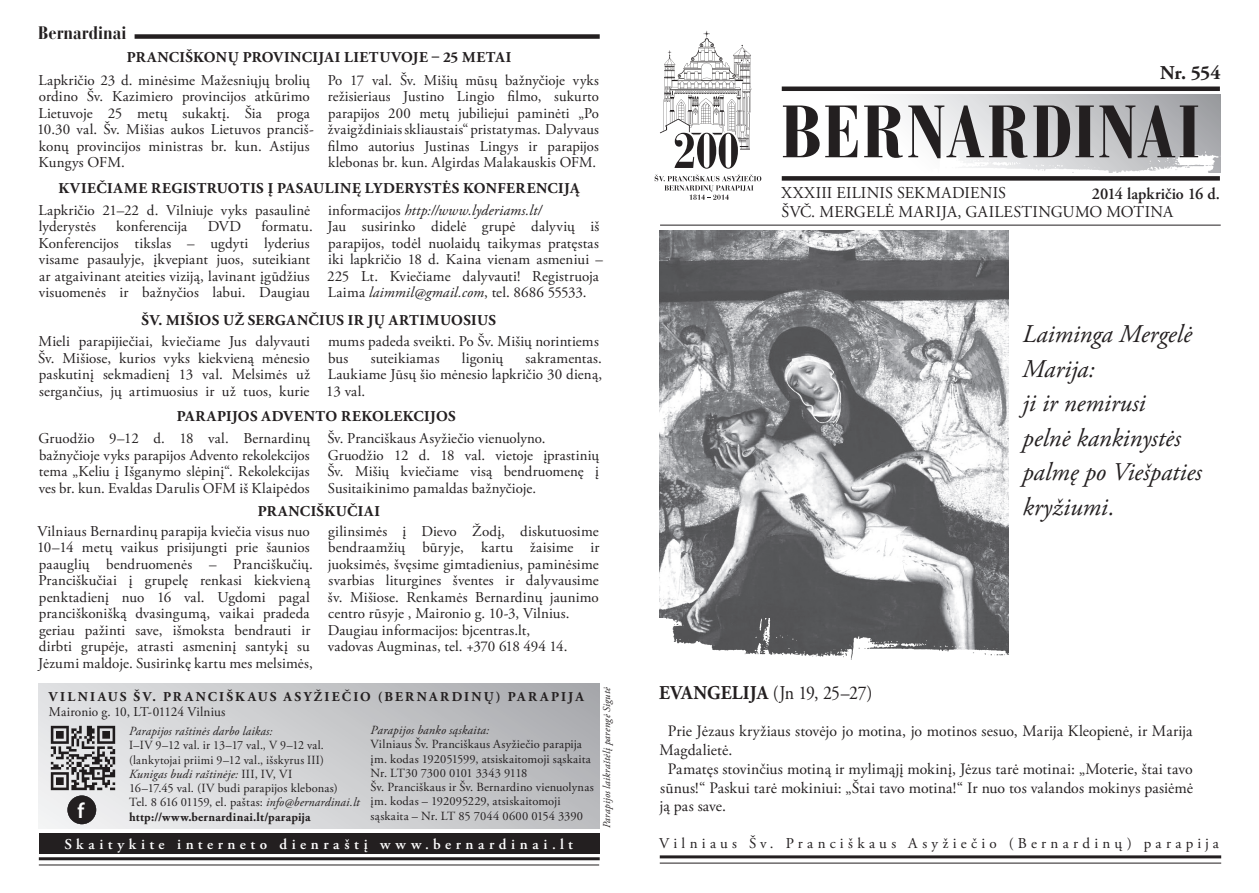
<style>
.page{position:relative;width:1259px;height:893px;background:#fff}
.page>*{position:absolute;margin:0;border:0;box-sizing:border-box;transform-origin:0 0}
.t1{font:700 condensed 73.5px "Bauer Bodoni CE";letter-spacing:.03em;color:#231f20}
.t2{font:italic 25.5px/34.5px "Adobe Garamond Pro";color:#231f20}
.t3{font:600 21.6px "Myriad Pro";color:#fff}
.t4{font:19.5px "Adobe Garamond Pro";letter-spacing:-.035em;color:#231f20;scale:.91 1}
.t5{font:700 19.5px "Adobe Garamond Pro";color:#231f20}
.t6{font:700 condensed 18px "Bauer Bodoni CE";color:#231f20}
.t7{font:16.5px "Adobe Garamond Pro";letter-spacing:.015em;color:#231f20}
.t8{font:600 16.5px "Adobe Garamond Pro";color:#231f20}
.t9{font:15.9px/18.8px "Adobe Garamond Pro";letter-spacing:.005em;color:#231f20}
.t10{font:15px/16.5px "Adobe Garamond Pro";letter-spacing:.01em;color:#231f20}
.t11{font:700 15px "Adobe Garamond Pro";letter-spacing:.025em;color:#231f20}
.t12{font:15px "Adobe Garamond Pro";letter-spacing:.285em;color:#231f20}
.t13{font:600 15px "Adobe Garamond Pro";letter-spacing:.305em;color:#fff}
.t14{font:italic 15px "Adobe Garamond Pro";letter-spacing:.01em;color:#231f20}
.t15{font:700 13.5px/15px "Adobe Garamond Pro";letter-spacing:.165em;color:#231f20}
.t16{font:12.45px/14.2px "Adobe Garamond Pro";letter-spacing:.015em;color:#231f20}
.t17{font:italic 10.5px "Adobe Garamond Pro";letter-spacing:.015em;color:#231f20}
.s1{font-style:normal}
.s2{font-style:italic}
.s3{font-weight:400}
.s4{font-weight:700}
</style>
<div class="page">
<div style="left:787px;top:94px;width:433px;height:79px;background:linear-gradient(to right,#fff,#a5a6aa)"></div>
<img style="left:787px;top:144px;width:434px;height:29px">
<div style="left:782px;top:176px;width:438px;height:5px;background:#231f20"></div>
<hr style="left:782px;top:87px;width:438px;height:4px;background:#231f20">
<div style="left:135px;top:34px;width:465px;height:5px;background:#231f20"></div>
<hr style="left:660px;top:855px;width:561px;height:3px;background:#231f20">
<hr style="left:660px;top:863px;width:561px;height:1px;background:#231f20">
<svg style="left:654px;top:31px;width:107px;height:169px"></svg>
<hr style="left:660px;top:225px;width:560px;height:1px;background:#231f20">
<div style="left:38px;top:683px;width:562px;height:146px;background:linear-gradient(to right,#e9eaec,#b2b3b6)"></div>
<div style="left:39px;top:834px;width:561px;height:20px;background:#231f20"></div>
<hr style="left:39px;top:857px;width:561px;height:3px;background:#231f20">
<hr style="left:39px;top:865px;width:560px;height:1px;background:#231f20">
<img style="left:49px;top:723px;width:68px;height:69px">
<div style="left:68px;top:795px;width:28px;height:29px;background:#231f20;border-radius:50%"></div>
<img style="left:659px;top:230px;width:349px;height:389px">
<img style="left:672px;top:619px;width:337px;height:41px">
<p class="t6" style="left:38px;top:22px;width:90px">Bernardinai</p>
<p class="t11" style="left:127px;top:48px;width:386px">PRANCIŠKONŲ PROVINCIJAI LIETUVOJE – 25 METAI</p>
<p class="t10" style="left:37px;top:72px;width:278px">Lapkričio 23 d. minėsime Mažesniųjų brolių ordino Šv. Kazimiero provincijos atkūrimo Lietuvoje 25 metų sukaktį. Šia proga 10.30 val. Šv. Mišias aukos Lietuvos pranciš&shy;konų provincijos ministras br. kun. Astijus Kungys OFM.</p>
<p class="t10" style="left:328px;top:72px;width:273px;text-align:justify">Po 17 val. Šv. Mišių mūsų bažnyčioje vyks režisieriaus Justino Lingio filmo, sukurto parapijos 200 metų jubiliejui paminėti „Po žvaigždiniais skliaustais“ pristatymas. Dalyvaus filmo autorius Justinas Lingys ir parapijos klebonas br. kun. Algirdas Malakauskis OFM.</p>
<p class="t11" style="left:58px;top:180px;width:523px">KVIEČIAME REGISTRUOTIS Į PASAULINĘ LYDERYSTĖS KONFERENCIJĄ</p>
<p class="t14" style="left:328px;top:201px;width:215px"><span class="s1">informacijos</span> http://www.lyderiams.lt/</p>
<p class="t10" style="left:327px;top:219px;width:277px">Jau susirinko didelė grupė dalyvių iš parapijos, todėl nuolaidų taikymas pratęstas iki lapkričio 18 d. Kaina vienam asmeniui – 225 Lt. Kviečiame dalyvauti! Registruoja Laima <span class="s2">laimmil@gmail.com</span>, tel. 8686 55533.</p>
<p class="t10" style="left:328px;top:334px;width:272px">mums padeda sveikti. Po Šv. Mišių norintiems bus</p>
<p class="t10" style="left:39px;top:202px;width:273px">Lapkričio 21–22 d. Vilniuje vyks pasaulinė lyderystės</p>
<p class="t10" style="left:38px;top:219px;width:276px;text-indent:223px">formatu.<br>Konferencijos tikslas – ugdyti lyderius visame pasaulyje, įkvepiant juos, suteikiant ar atgaivinant ateities viziją, lavinant įgūdžius visuomenės ir bažnyčios labui. Daugiau</p>
<p class="t10" style="left:38px;top:334px;width:273px;text-align:justify">Mieli parapijiečiai, kviečiame Jus dalyvauti Šv. Mišiose, kurios vyks kiekvieną mėnesio paskutinį sekmadienį 13 val. Melsimės už sergančius, jų artimuosius ir už tuos, kurie</p>
<p class="t10" style="left:39px;top:431px;width:273px;text-align:justify">Gruodžio 9–12 d. 18 val. Bernardinų bažnyčioje vyks parapijos Advento rekolekcijos tema „Keliu į Išganymo slėpinį“. Rekolekcijas ves br. kun. Evaldas Darulis OFM iš Klaipėdos</p>
<p class="t10" style="left:37px;top:523px;width:277px">Vilniaus Bernardinų parapija kviečia visus nuo 10–14 metų vaikus prisijungti prie šaunios paauglių bendruomenės – Pranciškučių.<br>Pranciškučiai į grupelę renkasi kiekvieną penktadienį nuo 16 val. Ugdomi pagal pranciškonišką dvasingumą, vaikai pradeda geriau pažinti save, išmoksta bendrauti ir dirbti grupėje, atrasti asmeninį santykį su Jėzumi maldoje. Susirinkę kartu mes melsimės,</p>
<p class="t10" style="left:116px;top:219px;width:73px">konferencija</p>
<p class="t10" style="left:208px;top:219px;width:35px">DVD</p>
<p class="t11" style="left:142px;top:312px;width:356px">ŠV. MIŠIOS UŽ SERGANČIUS IR JŲ ARTIMUOSIUS</p>
<p class="t10" style="left:326px;top:350px;width:277px;text-align:justify;text-indent:199px">sakramentas.<br>Laukiame Jūsų šio mėnesio lapkričio 30 dieną, 13 val.</p>
<p class="t10" style="left:327px;top:431px;width:220px">Šv. Pranciškaus Asyžiečio vienuolyno.</p>
<p class="t10" style="left:327px;top:447px;width:273px;text-align:justify">Gruodžio 12 d. 18 val. vietoje įprastinių Šv. Mišių kviečiame visą bendruomenę į Susitaikinimo pamaldas bažnyčioje.</p>
<p class="t10" style="left:328px;top:523px;width:273px;text-align:justify">gilinsimės į Dievo Žodį, diskutuosime bendraamžių būryje, kartu žaisime ir juoksimės, švęsime gimtadienius, paminėsime svarbias liturgines šventes ir dalyvausime šv. Mišiose. Renkamės Bernardinų jaunimo centro rūsyje , Maironio g. 10-3, Vilnius.</p>
<p class="t10" style="left:328px;top:622px;width:241px">Daugiau informacijos: bjcentras.lt, vadovas Augminas, tel. +370 618 494 14.</p>
<p class="t10" style="left:371px;top:350px;width:70px">suteikiamas</p>
<p class="t10" style="left:462px;top:350px;width:43px">ligonių</p>
<p class="t11" style="left:177px;top:407px;width:280px">PARAPIJOS ADVENTO REKOLEKCIJOS</p>
<p class="t11" style="left:258px;top:502px;width:124px">PRANCIŠKUČIAI</p>
<p class="t15" style="left:49px;top:689px;width:536px">VILNIAUS ŠV. PRANCIŠKAUS ASYŽIEČIO (BERNARDINŲ) PARAPIJA<br><span class="s3">Maironio g. 10, LT-01124 Vilnius</span></p>
<p class="t16" style="left:370px;top:723px;width:225px"><span class="s2">Parapijos banko sąskaita:<br></span>Vilniaus Šv. Pranciškaus Asyžiečio parapija įm. kodas 192051599, atsiskaitomoji sąskaita Nr. LT30 7300 0101 3343 9118<br>Šv. Pranciškaus ir Šv. Bernardino vienuolynas įm. kodas – 192095229, atsiskaitomoji sąskaita – Nr. LT 85 7044 0600 0154 3390</p>
<p class="t16" style="left:129px;top:724px;width:232px"><span class="s2">Parapijos raštinės darbo laikas:<br></span>I–IV 9–12 val. ir 13–17 val., V 9–12 val. (lankytojai priimi 9–12 val., išskyrus III)<br><span class="s2">Kunigas budi raštinėje:</span> III, IV, VI<br>16–17.45 val. (IV budi parapijos klebonas)<br>Tel. 8 616 01159, el. paštas: <span class="s2">info@bernardinai.lt </span><span class="s4">http://www.bernardinai.lt/parapija</span></p>
<h3 class="t3" style="left:80px;top:794px;width:8px">f</h3>
<p class="t13" style="left:64px;top:835px;width:510px">Skaitykite interneto dienraštį www.bernardinai.lt</p>
<h3 class="t3" style="left:77px;top:797px;width:8px">f</h3>
<p class="t17" style="left:600px;top:828px;width:143px;rotate:-90deg">Parapijos laikraštėlį parengė Sigutė</p>
<p class="t5" style="left:1160px;top:62px;width:62px">Nr. 554</p>
<h1 class="t1" style="left:780px;top:87px;width:421px">BERNARDINAI</h1>
<p class="t7" style="left:781px;top:183px;width:226px">XXXIII EILINIS SEKMADIENIS</p>
<p class="t7" style="left:781px;top:202px;width:393px">ŠVČ. MERGELĖ MARIJA, GAILESTINGUMO MOTINA</p>
<p class="t8" style="left:1092px;top:185px;width:130px">2014 lapkričio 16 d.</p>
<p class="t4" style="left:659px;top:681px;width:236px"><span class="s4">EVANGELIJA</span> (Jn 19, 25–27)</p>
<p class="t2" style="left:1022px;top:318px;width:171px">Laiminga Mergelė<br>Marija:</p>
<p class="t2" style="left:1022px;top:387px;width:181px">ji ir nemirusi<br>pelnė kankinystės palmę po Viešpaties kryžiumi.</p>
<p class="t9" style="left:659px;top:722px;width:534px;text-indent:8px">Prie Jėzaus kryžiaus stovėjo jo motina, jo motinos sesuo, Marija Kleopienė, ir Marija<br>Magdalietė.</p>
<p class="t9" style="left:659px;top:760px;width:535px;text-align:justify;text-indent:8px">Pamatęs stovinčius motiną ir mylimąjį mokinį, Jėzus tarė motinai: „Moterie, štai tavo sūnus!“ Paskui tarė mokiniui: „Štai tavo motina!“ Ir nuo tos valandos mokinys pasiėmė ją pas save.</p>
<p class="t12" style="left:659px;top:835px;width:561px">Vilniaus Šv. Pranciškaus Asyžiečio (Bernardinų) parapija</p>
</div>
